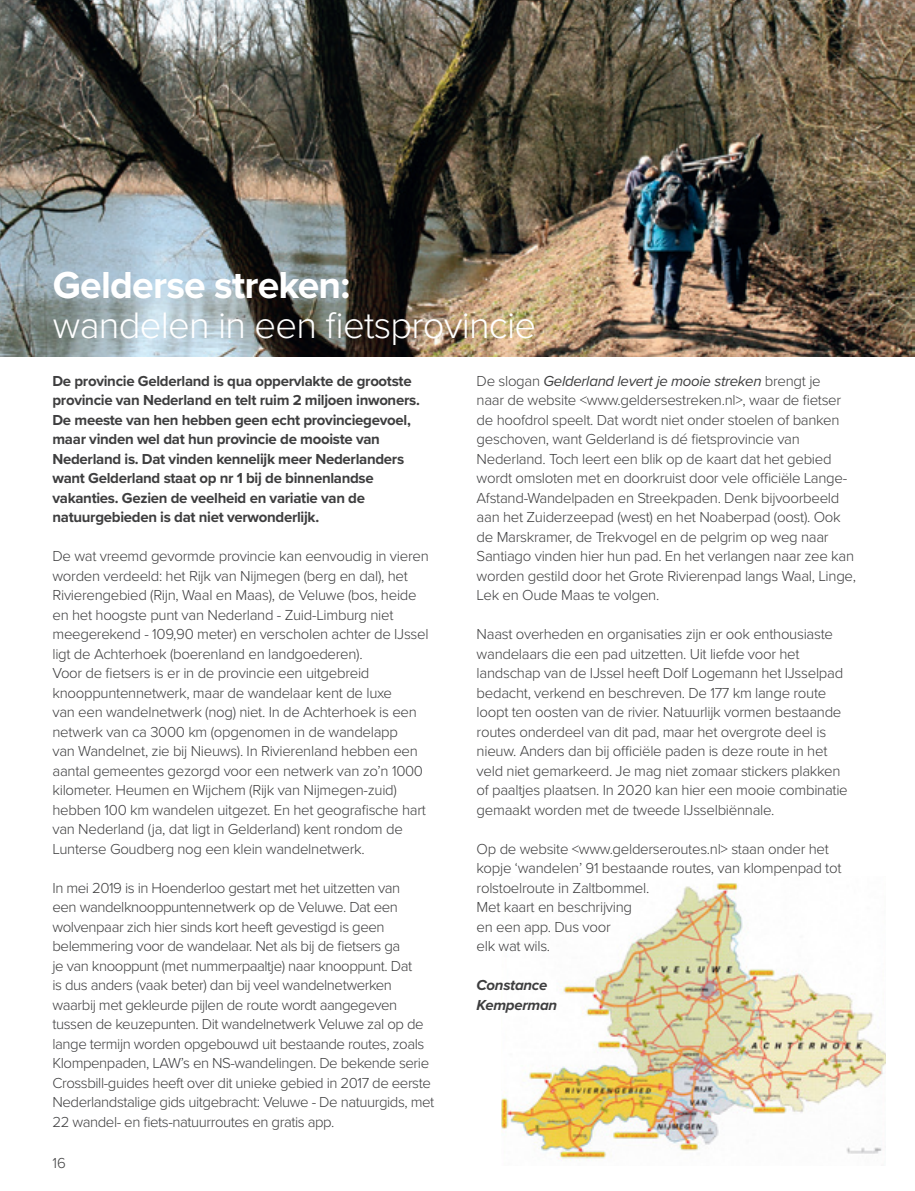
<style>
.page{position:relative;width:915px;height:1191px;background:#fff}
.page>*{position:absolute;margin:0;border:0;box-sizing:border-box;transform-origin:0 0}
.t1{font:700 39px "Proxima Nova";letter-spacing:-.02em;color:#fff}
.t2{font:300 38.25px "Proxima Nova";letter-spacing:-.02em;color:#fff}
.t3{font:300 15px/19.5px "Proxima Nova";letter-spacing:-.02em;color:#3e3e3f}
.t4{font:700 15px/19.5px "Proxima Nova";letter-spacing:-.02em;color:#3e3e3f}
.t5{font:italic 700 15px/19.5px "Proxima Nova";letter-spacing:-.02em;color:#3e3e3f}
.s1{font-weight:400;font-style:italic}
</style>
<div class="page">
<img style="left:501px;top:883px;width:384px;height:278px">
<img style="left:0;top:0;width:914px;height:356px">
<h1 class="t1" style="left:53px;top:256px;width:299px">Gelderse streken:</h1>
<h2 class="t2" style="left:53px;top:297px;width:484px">wandelen in een fietsprovincie</h2>
<p class="t4" style="left:52px;top:370px;width:369px">De provincie Gelderland is qua oppervlakte de grootste provincie van Nederland en telt ruim 2 miljoen inwoners.<br>De meeste van hen hebben geen echt provinciegevoel, maar vinden wel dat hun provincie de mooiste van Nederland is. Dat vinden kennelijk meer Nederlanders want Gelderland staat op nr 1 bij de binnenlandse vakanties. Gezien de veelheid en variatie van de natuurgebieden is dat niet verwonderlijk.</p>
<p class="t3" style="left:52px;top:545px;width:377px">De wat vreemd gevormde provincie kan eenvoudig in vieren worden verdeeld: het Rijk van Nijmegen (berg en dal), het Rivierengebied (Rijn, Waal en Maas), de Veluwe (bos, heide en het hoogste punt van Nederland - Zuid-Limburg niet meegerekend - 109,90 meter) en verscholen achter de IJssel ligt de Achterhoek (boerenland en landgoederen).<br>Voor de fietsers is er in de provincie een uitgebreid knooppuntennetwerk, maar de wandelaar kent de luxe<br>van een wandelnetwerk (nog) niet. In de Achterhoek is een netwerk van ca 3000 km (opgenomen in de wandelapp<br>van Wandelnet, zie bij Nieuws). In Rivierenland hebben een aantal gemeentes gezorgd voor een netwerk van zo’n 1000 kilometer. Heumen en Wijchem (Rijk van Nijmegen-zuid) hebben 100 km wandelen uitgezet. En het geografische hart van Nederland (ja, dat ligt in Gelderland) kent rondom de Lunterse Goudberg nog een klein wandelnetwerk.</p>
<p class="t3" style="left:52px;top:877px;width:383px">In mei 2019 is in Hoenderloo gestart met het uitzetten van<br>een wandelknooppuntennetwerk op de Veluwe. Dat een wolvenpaar zich hier sinds kort heeft gevestigd is geen belemmering voor de wandelaar. Net als bij de fietsers ga<br>je van knooppunt (met nummerpaaltje) naar knooppunt. Dat<br>is dus anders (vaak beter) dan bij veel wandelnetwerken waarbij met gekleurde pijlen de route wordt aangegeven tussen de keuzepunten. Dit wandelnetwerk Veluwe zal op de lange termijn worden opgebouwd uit bestaande routes, zoals Klompenpaden, LAW’s en NS-wandelingen. De bekende serie Crossbill-guides heeft over dit unieke gebied in 2017 de eerste Nederlandstalige gids uitgebracht: Veluwe - De natuurgids, met 22 wandel- en fiets-natuurroutes en gratis app.</p>
<p class="t3" style="left:52px;top:1152px;width:15px">16</p>
<p class="t3" style="left:476px;top:370px;width:381px">De slogan <span class="s1">Gelderland levert je mooie streken</span> brengt je<br>naar de website &lt;www.geldersestreken.nl&gt;, waar de fietser de hoofdrol speelt. Dat wordt niet onder stoelen of banken geschoven, want Gelderland is dé fietsprovincie van Nederland. Toch leert een blik op de kaart dat het gebied wordt omsloten met en doorkruist door vele officiële Lange-Afstand-Wandelpaden en Streekpaden. Denk bijvoorbeeld aan het Zuiderzeepad (west) en het Noaberpad (oost). Ook de Marskramer, de Trekvogel en de pelgrim op weg naar Santiago vinden hier hun pad. En het verlangen naar zee kan worden gestild door het Grote Rivierenpad langs Waal, Linge, Lek en Oude Maas te volgen.</p>
<p class="t3" style="left:476px;top:623px;width:372px">Naast overheden en organisaties zijn er ook enthousiaste wandelaars die een pad uitzetten. Uit liefde voor het landschap van de IJssel heeft Dolf Logemann het IJsselpad bedacht, verkend en beschreven. De 177 km lange route loopt ten oosten van de rivier. Natuurlijk vormen bestaande routes onderdeel van dit pad, maar het overgrote deel is nieuw. Anders dan bij officiële paden is deze route in het veld niet gemarkeerd. Je mag niet zomaar stickers plakken of paaltjes plaatsen. In 2020 kan hier een mooie combinatie gemaakt worden met de tweede IJsselbiënnale.</p>
<p class="t3" style="left:476px;top:838px;width:366px">Op de website &lt;www.gelderseroutes.nl&gt; staan onder het kopje ‘wandelen’ 91 bestaande routes, van klompenpad tot rolstoelroute in Zaltbommel.<br>Met kaart en beschrijving<br>en een app. Dus voor<br>elk wat wils.</p>
<p class="t5" style="left:476px;top:975px;width:82px">Constance<br>Kemperman</p>
</div>
